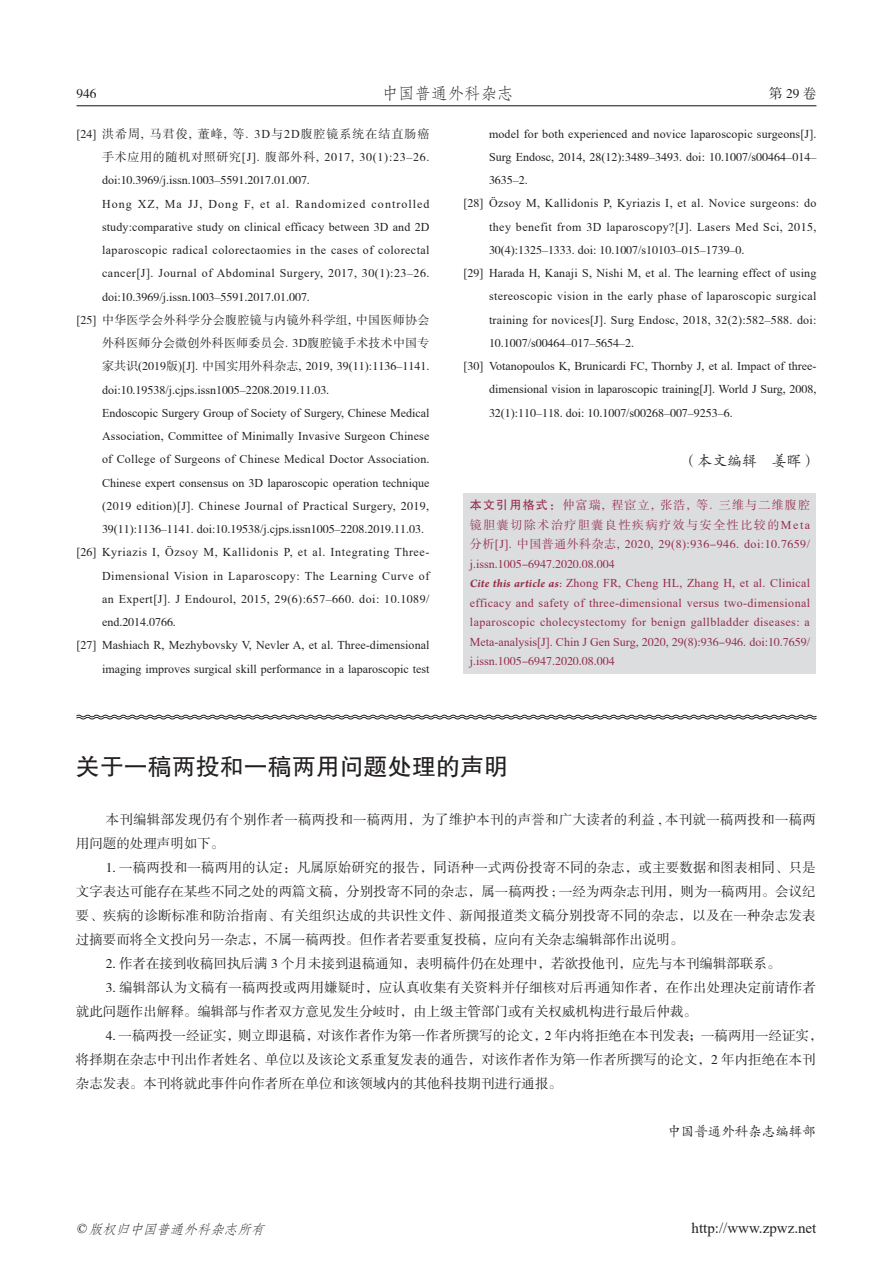
<style>
.page{position:relative;width:893px;height:1263px;background:#fff}
.page>*{position:absolute;margin:0;border:0;box-sizing:border-box;transform-origin:0 0}
.t1{font:24px "FZHTK GBK1 0";color:#231f20}
.t2{font:16.5px "FZFSK GBK1 0";color:#231f20}
.t3{font:15px "Times New Roman";color:#231f20}
.t4{font:15px "FZKTK GBK1 0";letter-spacing:-.01em;color:#231f20}
.t5{font:13.5px/24px "FZSSK GBK1 0";color:#231f20}
.t6{font:13.5px/24px "FZSSK GBK1 0";letter-spacing:.02em;color:#231f20}
.t7{font:italic 13.5px "FZFSK GBK1 0";color:#231f20}
.t8{font:13.5px "FZKTK GBK1 0";color:#231f20}
.t9{font:12px/23.2px "Times New Roman";letter-spacing:.01em;color:#231f20;text-align:justify}
.t10{font:12px/23.2px "FZSSK GBK1 0";color:#231f20;text-align:justify}
.t11{font:12px/19.5px "Times New Roman";letter-spacing:.015em;color:#942d4a;text-align:justify}
.t12{font:12px/19.5px "FZSSK GBK1 0";letter-spacing:.04em;color:#942d4a;text-align:justify}
.t13{font:12px/23.2px "Times New Roman";letter-spacing:.035em;color:#231f20;text-align:right}
.t14{font:12px "FZSSK GBK1 0";letter-spacing:.025em;color:#231f20}
.t15{font:12px "FZSSK GBK1 0";color:#942d4a}
.s1{font-family:"Times New Roman"}
.s2{font-family:"FZSSK GBK1 0"}
.s3{font-family:"FZHTK GBK1 0"}
.s4{font-family:"Arno Pro";font-weight:700;font-style:italic}
.s5{font-family:"Arno Pro"}
</style>
<div class="page">
<hr style="left:77px;top:105px;width:739px;height:1px;background:#231f20">
<div style="left:463px;top:493px;width:353px;height:180px;background:#dcdddf"></div>
<svg style="left:76px;top:714px;width:741px;height:6px"></svg>
<p class="t5" style="left:77px;top:82px;width:22px">946</p>
<h2 class="t2" style="left:382px;top:85px;width:133px">中国普通外科杂志</h2>
<p class="t5" style="left:769px;top:82px;width:49px">第29卷</p>
<p class="t10" style="left:102px;top:123px;width:329px;text-indent:-25px"><span class="s1">[</span>24<span class="s1">]</span> 洪希周<span class="s1">,</span> 马君俊<span class="s1">,</span> 董峰<span class="s1">,</span> 等<span class="s1">.</span> 3<span class="s1">D</span>与2<span class="s1">D</span>腹腔镜系统在结直肠癌手术应用的随机对照研究<span class="s1">[J].</span> 腹部外科<span class="s1">,</span> 2017<span class="s1">,</span> 30<span class="s1">(</span>1<span class="s1">):</span>23<span class="s1">–</span>26<span class="s1">. doi:</span>10<span class="s1">.</span>3969<span class="s1">/j.issn.</span>1003<span class="s1">–</span>5591<span class="s1">.</span>2017<span class="s1">.</span>01<span class="s1">.</span>007<span class="s1">.</span></p>
<p class="t9" style="left:102px;top:192px;width:329px">Hong XZ, Ma JJ, Dong F, et al. Randomized controlled study:comparative study on clinical efficacy between <span class="s2">3</span>D and <span class="s2">2</span>D laparoscopic radical colorectaomies in the cases of colorectal cancer[J]. Journal of Abdominal Surgery, <span class="s2">2017</span>, <span class="s2">30</span>(<span class="s2">1</span>):<span class="s2">23</span>–<span class="s2">26</span>.</p>
<p class="t10" style="left:102px;top:285px;width:209px"><span class="s1">doi:</span>10<span class="s1">.</span>3969<span class="s1">/j.issn.</span>1003<span class="s1">–</span>5591<span class="s1">.</span>2017<span class="s1">.</span>01<span class="s1">.</span>007<span class="s1">.</span></p>
<p class="t14" style="left:77px;top:313px;width:354px"><span class="s1">[</span>25<span class="s1">]</span> 中华医学会外科学分会腹腔镜与内镜外科学组<span class="s1">,</span> 中国医师协会</p>
<p class="t10" style="left:102px;top:332px;width:329px">外科医师分会微创外科医师委员会<span class="s1">.</span> 3<span class="s1">D</span>腹腔镜手术技术中国专</p>
<p class="t10" style="left:102px;top:355px;width:329px">家共识<span class="s1">(</span>2019版<span class="s1">)[J].</span> 中国实用外科杂志<span class="s1">,</span> 2019<span class="s1">,</span> 39<span class="s1">(</span>11<span class="s1">):</span>1136<span class="s1">–</span>1141<span class="s1">.</span></p>
<p class="t10" style="left:102px;top:378px;width:229px"><span class="s1">doi:</span>10<span class="s1">.</span>19538<span class="s1">/j.cjps.issn</span>1005<span class="s1">–</span>2208<span class="s1">.</span>2019<span class="s1">.</span>11<span class="s1">.</span>03<span class="s1">.</span></p>
<p class="t9" style="left:102px;top:401px;width:329px">Endoscopic Surgery Group of Society of Surgery, Chinese Medical Association, Committee of Minimally Invasive Surgeon Chinese of College of Surgeons of Chinese Medical Doctor Association.<br>Chinese expert consensus on <span class="s2">3</span>D laparoscopic operation technique (<span class="s2">2019</span> edition)[J]. Chinese Journal of Practical Surgery, <span class="s2">2019</span>,</p>
<p class="t10" style="left:102px;top:518px;width:323px">39<span class="s1">(</span>11<span class="s1">):</span>1136<span class="s1">–</span>1141<span class="s1">. doi:</span>10<span class="s1">.</span>19538<span class="s1">/j.cjps.issn</span>1005<span class="s1">–</span>2208<span class="s1">.</span>2019<span class="s1">.</span>11<span class="s1">.</span>03<span class="s1">.</span></p>
<p class="t9" style="left:102px;top:540px;width:329px;text-indent:-26px">[<span class="s2">26</span>] Kyriazis I, Özsoy M, Kallidonis P, et al. Integrating Three-Dimensional Vision in Laparoscopy: The Learning Curve of an Expert[J]. J Endourol, <span class="s2">2015</span>, <span class="s2">29</span>(<span class="s2">6</span>):<span class="s2">657</span>–<span class="s2">660</span>. doi: <span class="s2">10</span>.<span class="s2">1089</span>/</p>
<p class="t10" style="left:102px;top:611px;width:75px"><span class="s1">end.</span>2014<span class="s1">.</span>0766<span class="s1">.</span></p>
<p class="t9" style="left:77px;top:633px;width:355px;text-align:right">[<span class="s2">27</span>] Mashiach R, Mezhybovsky V, Nevler A, et al. Three-dimensional imaging improves surgical skill performance in a laparoscopic test</p>
<p class="t9" style="left:489px;top:122px;width:329px">model for both experienced and novice laparoscopic surgeons[J].</p>
<p class="t10" style="left:489px;top:146px;width:329px"><span class="s1">Surg Endosc,</span> 2014<span class="s1">,</span> 28<span class="s1">(</span>12<span class="s1">):</span>3489<span class="s1">–</span>3493<span class="s1">. doi:</span> 10<span class="s1">.</span>1007<span class="s1">/s</span>00464<span class="s1">–</span>014<span class="s1">–<br></span>3635<span class="s1">–</span>2<span class="s1">.</span></p>
<p class="t13" style="left:463px;top:191px;width:354px">[<span class="s2">28</span>] Özsoy M, Kallidonis P, Kyriazis I, et al. Novice surgeons: do they benefit from <span class="s2">3</span>D laparoscopy?[J]. Lasers Med Sci, <span class="s2">2015</span>,</p>
<p class="t10" style="left:489px;top:239px;width:257px">30<span class="s1">(</span>4<span class="s1">):</span>1325<span class="s1">–</span>1333<span class="s1">. doi:</span> 10<span class="s1">.</span>1007<span class="s1">/s</span>10103<span class="s1">–</span>015<span class="s1">–</span>1739<span class="s1">–</span>0<span class="s1">.</span></p>
<p class="t9" style="left:489px;top:261px;width:329px;text-indent:-26px">[<span class="s2">29</span>] Harada H, Kanaji S, Nishi M, et al. The learning effect of using stereoscopic vision in the early phase of laparoscopic surgical training for novices[J]. Surg Endosc, <span class="s2">2018</span>, <span class="s2">32</span>(<span class="s2">2</span>):<span class="s2">582</span>–<span class="s2">588</span>. doi:</p>
<p class="t10" style="left:489px;top:332px;width:147px">10<span class="s1">.</span>1007<span class="s1">/s</span>00464<span class="s1">–</span>017<span class="s1">–</span>5654<span class="s1">–</span>2<span class="s1">.</span></p>
<p class="t9" style="left:463px;top:354px;width:354px;text-align:right">[<span class="s2">30</span>] Votanopoulos K, Brunicardi FC, Thornby J, et al. Impact of three&shy;dimensional vision in laparoscopic training[J]. World J Surg, <span class="s2">2008</span>,</p>
<p class="t10" style="left:489px;top:402px;width:245px">32<span class="s1">(</span>1<span class="s1">):</span>110<span class="s1">–</span>118<span class="s1">. doi:</span> 10<span class="s1">.</span>1007<span class="s1">/s</span>00268<span class="s1">–</span>007<span class="s1">–</span>9253<span class="s1">–</span>6<span class="s1">.</span></p>
<p class="t4" style="left:683px;top:453px;width:135px">（本文编辑　姜晖）</p>
<p class="t12" style="left:470px;top:496px;width:342px"><span class="s3">本文引用格式：</span>仲富瑞<span class="s1">,</span> 程宦立<span class="s1">,</span> 张浩<span class="s1">,</span> 等<span class="s1">.</span> 三维与二维腹腔镜胆囊切除术治疗胆囊良性疾病疗效与安全性比较的<span class="s1">Meta</span>分析<span class="s1">[J].</span> 中国普通外科杂志<span class="s1">,</span> 2020<span class="s1">,</span> 29<span class="s1">(</span>8<span class="s1">):</span>936-946<span class="s1">. doi:</span>10<span class="s1">.</span>7659<span class="s1">/ j.issn.</span>1005-6947<span class="s1">.</span>2020<span class="s1">.</span>08<span class="s1">.</span>004</p>
<p class="t11" style="left:470px;top:573px;width:342px"><span class="s4">Cite this article as</span><span class="s5">:</span> Zhong FR, Cheng HL, Zhang H, et al. Clinical efficacy and safety of three-dimensional versus two-dimensional laparoscopic cholecystectomy for benign gallbladder diseases: a Meta-analysis[J]. Chin J Gen Surg, <span class="s2">2020</span>, <span class="s2">29</span>(<span class="s2">8</span>):<span class="s2">936-946</span>. doi:<span class="s2">10</span>.<span class="s2">7659</span>/</p>
<p class="t15" style="left:470px;top:655px;width:146px"><span class="s1">j.issn.</span>1005-6947<span class="s1">.</span>2020<span class="s1">.</span>08<span class="s1">.</span>004</p>
<h1 class="t1" style="left:76px;top:753px;width:433px">关于一稿两投和一稿两用问题处理的声明</h1>
<p class="t6" style="left:76px;top:808px;width:742px;text-indent:30px">本刊编辑部发现仍有个别作者一稿两投和一稿两用，为了维护本刊的声誉和广大读者的利益 , 本刊就一稿两投和一稿两用问题的处理声明如下。</p>
<p class="t5" style="left:76px;top:856px;width:741px;text-align:justify;text-indent:30px">1. 一稿两投和一稿两用的认定：凡属原始研究的报告，同语种一式两份投寄不同的杂志，或主要数据和图表相同、只是文字表达可能存在某些不同之处的两篇文稿，分别投寄不同的杂志，属一稿两投 ; 一经为两杂志刊用，则为一稿两用。会议纪要、疾病的诊断标准和防治指南、有关组织达成的共识性文件、新闻报道类文稿分别投寄不同的杂志，以及在一种杂志发表过摘要而将全文投向另一杂志，不属一稿两投。但作者若要重复投稿，应向有关杂志编辑部作出说明。</p>
<p class="t5" style="left:106px;top:952px;width:676px">2. 作者在接到收稿回执后满 3 个月未接到退稿通知，表明稿件仍在处理中，若欲投他刊，应先与本刊编辑部联系。</p>
<p class="t5" style="left:76px;top:976px;width:742px;text-indent:30px">3. 编辑部认为文稿有一稿两投或两用嫌疑时，应认真收集有关资料并仔细核对后再通知作者，在作出处理决定前请作者就此问题作出解释。编辑部与作者双方意见发生分岐时，由上级主管部门或有关权威机构进行最后仲裁。</p>
<p class="t5" style="left:76px;top:1024px;width:748px;text-indent:30px">4. 一稿两投一经证实，则立即退稿，对该作者作为第一作者所撰写的论文，2 年内将拒绝在本刊发表；一稿两用一经证实，将择期在杂志中刊出作者姓名、单位以及该论文系重复发表的通告，对该作者作为第一作者所撰写的论文，2 年内拒绝在本刊杂志发表。本刊将就此事件向作者所在单位和该领域内的其他科技期刊进行通报。</p>
<p class="t8" style="left:667px;top:1124px;width:150px">中国普通外科杂志编辑部</p>
<p class="t7" style="left:76px;top:1221px;width:194px"><span class="s1">©</span> 版权归中国普通外科杂志所有</p>
<p class="t3" style="left:692px;top:1217px;width:126px">http://www.zpwz.net</p>
</div>
